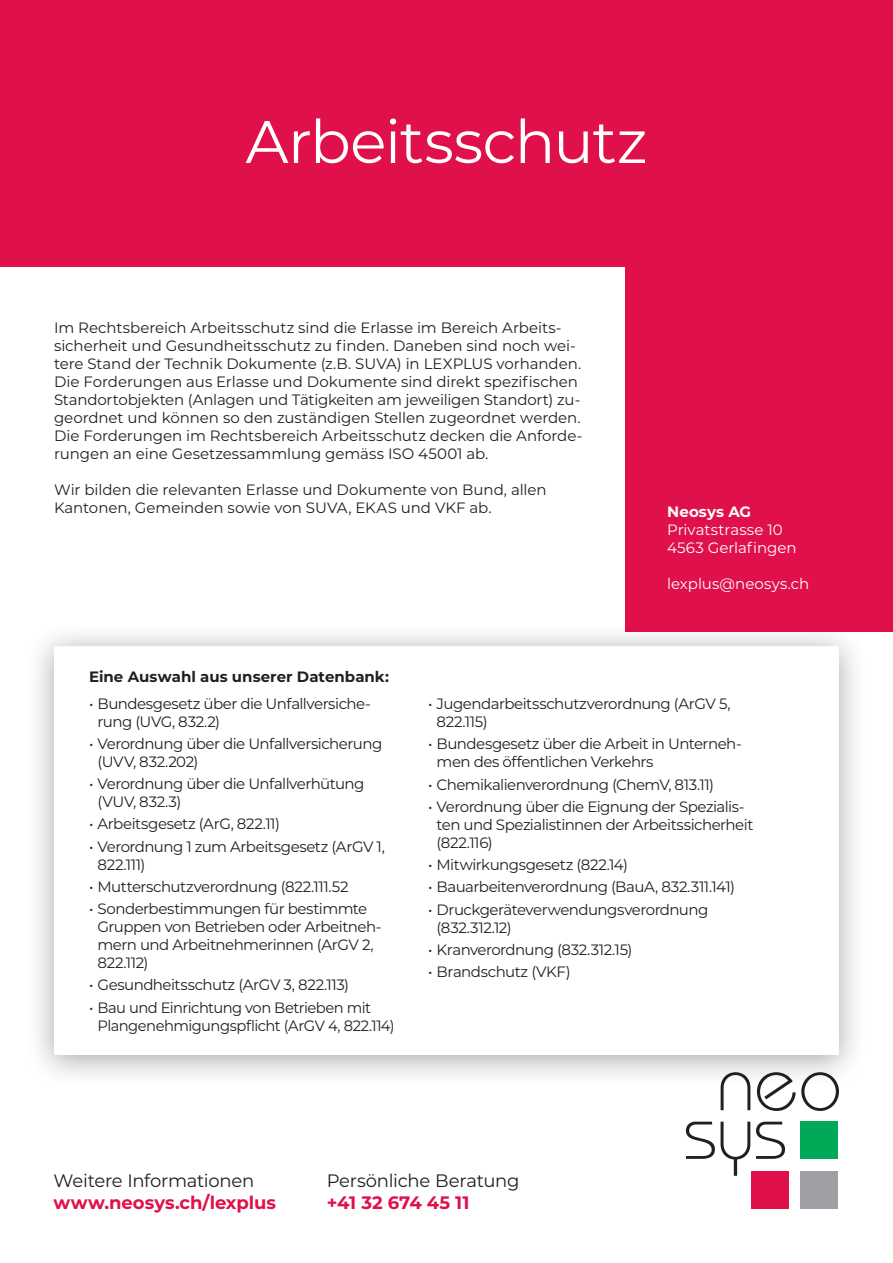
<style>
.page{position:relative;width:893px;height:1263px;background:#fff}
.page>*{position:absolute;margin:0;border:0;box-sizing:border-box;transform-origin:0 0}
.t1{font:60px "Montserrat";letter-spacing:-.015em;color:#fff}
.t2{font:18px "Montserrat";letter-spacing:-.015em;color:#231f20}
.t3{font:700 18px "Montserrat";color:#e0104b}
.t4{font:15px/18px "Montserrat";letter-spacing:-.02em;color:#231f20}
.t5{font:15px/18px "Montserrat";letter-spacing:-.04em;color:#231f20}
.t6{font:15px/18px "Montserrat";color:#fff}
.t7{font:700 15px "Montserrat";color:#231f20}
.t8{font:700 15px "Montserrat";letter-spacing:.005em;color:#fff}
</style>
<div class="page">
<div style="left:0;top:0;width:893px;height:631px;background:#e0104b"></div>
<div style="left:0;top:268px;width:625px;height:378px;background:#fff"></div>
<div style="left:800px;top:1171px;width:38px;height:38px;background:#9d9fa2"></div>
<div style="left:800px;top:1121px;width:38px;height:38px;background:#00a957"></div>
<div style="left:751px;top:1171px;width:38px;height:38px;background:#e0104b"></div>
<svg style="left:686px;top:1122px;width:29px;height:37px"></svg>
<svg style="left:721px;top:1122px;width:29px;height:54px"></svg>
<svg style="left:756px;top:1122px;width:29px;height:37px"></svg>
<svg style="left:721px;top:1088px;width:29px;height:22px"></svg>
<svg style="left:757px;top:1088px;width:82px;height:23px"></svg>
<div style="left:25px;top:622px;width:843px;height:466px;background:#231f20;opacity:.4"></div>
<div style="left:54px;top:646px;width:785px;height:409px;background:#fff;border-radius:2px"></div>
<h1 class="t1" style="left:246px;top:100px;width:403px">Arbeitsschutz</h1>
<p class="t4" style="left:54px;top:319px;width:530px">Im Rechtsbereich Arbeitsschutz sind die Erlasse im Bereich Arbeits&shy;sicherheit und Gesundheitsschutz zu finden. Daneben sind noch wei&shy;tere Stand der Technik Dokumente (z.B. SUVA) in LEXPLUS vorhanden.<br>Die Forderungen aus Erlasse und Dokumente sind direkt spezifischen Standortobjekten (Anlagen und Tätigkeiten am jeweiligen Standort) zu&shy;geordnet und können so den zuständigen Stellen zugeordnet werden.<br>Die Forderungen im Rechtsbereich Arbeitsschutz decken die Anforde&shy;rungen an eine Gesetzessammlung gemäss ISO 45001 ab.</p>
<p class="t4" style="left:54px;top:481px;width:494px">Wir bilden die relevanten Erlasse und Dokumente von Bund, allen<br>Kantonen, Gemeinden sowie von SUVA, EKAS und VKF ab.</p>
<p class="t8" style="left:667px;top:501px;width:85px">Neosys AG</p>
<p class="t6" style="left:667px;top:520px;width:131px">Privatstrasse 10<br>4563 Gerlafingen</p>
<p class="t6" style="left:667px;top:574px;width:144px">lexplus@neosys.ch</p>
<p class="t7" style="left:89px;top:666px;width:301px">Eine Auswahl aus unserer Datenbank:</p>
<p class="t4" style="left:98px;top:694px;width:275px;text-indent:-9px">• Bundesgesetz über die Unfallversiche&shy;rung (UVG, 832.2)</p>
<p class="t4" style="left:98px;top:734px;width:286px;text-indent:-9px">• Verordnung über die Unfallversicherung (UVV, 832.202)</p>
<p class="t5" style="left:98px;top:774px;width:268px;text-indent:-9px">• Verordnung über die Unfallverhütung (VUV, 832.3)</p>
<p class="t4" style="left:89px;top:815px;width:192px">• Arbeitsgesetz (ArG, 822.11)</p>
<p class="t4" style="left:98px;top:837px;width:289px;text-indent:-9px">• Verordnung 1 zum Arbeitsgesetz (ArGV 1,<br>822.111)</p>
<p class="t4" style="left:89px;top:877px;width:261px">• Mutterschutzverordnung (822.111.52</p>
<p class="t4" style="left:98px;top:899px;width:286px;text-indent:-9px">• Sonderbestimmungen für bestimmte<br>Gruppen von Betrieben oder Arbeitneh&shy;mern und Arbeitnehmerinnen (ArGV 2,<br>822.112)</p>
<p class="t4" style="left:89px;top:976px;width:262px">• Gesundheitsschutz (ArGV 3, 822.113)</p>
<p class="t4" style="left:98px;top:998px;width:299px;text-indent:-8px">• Bau und Einrichtung von Betrieben mit<br>Plangenehmigungspflicht (ArGV 4, 822.114)</p>
<p class="t4" style="left:437px;top:694px;width:296px;text-indent:-9px">• Jugendarbeitsschutzverordnung (ArGV 5,<br>822.115)</p>
<p class="t4" style="left:437px;top:734px;width:307px;text-indent:-9px">• Bundesgesetz über die Arbeit in Unterneh&shy;men des öffentlichen Verkehrs</p>
<p class="t5" style="left:428px;top:775px;width:288px">• Chemikalienverordnung (ChemV, 813.11)</p>
<p class="t4" style="left:437px;top:797px;width:318px;text-indent:-9px">• Verordnung über die Eignung der Spezialis&shy;ten und Spezialistinnen der Arbeitssicherheit (822.116)</p>
<p class="t4" style="left:428px;top:855px;width:201px">• Mitwirkungsgesetz (822.14)</p>
<p class="t4" style="left:428px;top:877px;width:308px">• Bauarbeitenverordnung (BauA, 832.311.141)</p>
<p class="t4" style="left:437px;top:900px;width:273px;text-indent:-9px">• Druckgeräteverwendungsverordnung (832.312.12)</p>
<p class="t4" style="left:428px;top:940px;width:206px">• Kranverordnung (832.312.15)</p>
<p class="t4" style="left:428px;top:962px;width:144px">• Brandschutz (VKF)</p>
<p class="t2" style="left:53px;top:1168px;width:203px">Weitere Informationen</p>
<p class="t3" style="left:53px;top:1189px;width:224px">www.neosys.ch/lexplus</p>
<p class="t2" style="left:327px;top:1168px;width:194px">Persönliche Beratung</p>
<p class="t3" style="left:327px;top:1189px;width:144px">+41 32 674 45 11</p>
</div>
